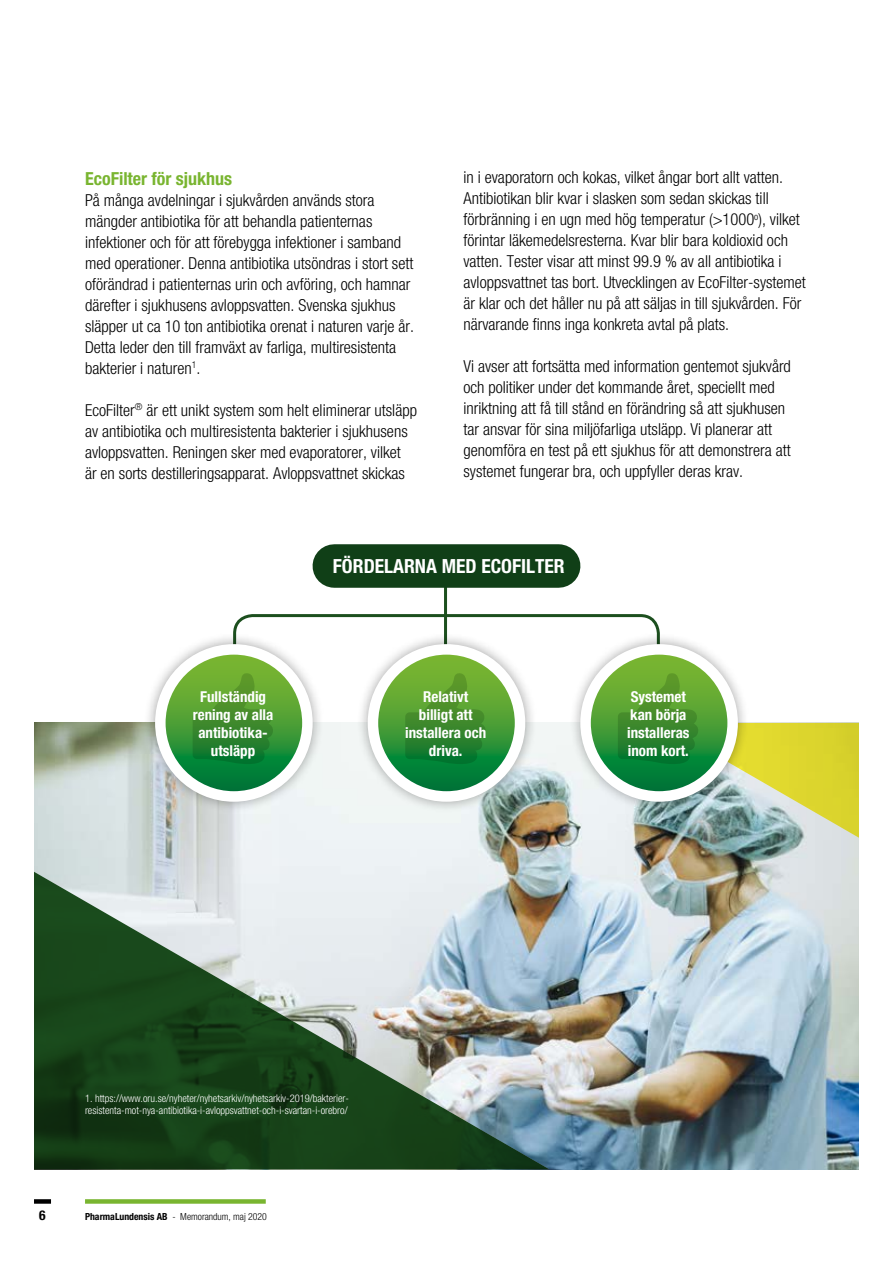
<style>
.page{position:relative;width:893px;height:1263px;background:#fff}
.page>*{position:absolute;margin:0;border:0;box-sizing:border-box;transform-origin:0 0}
.t1{font:700 condensed 19.5px "Helvetica Neue";color:#fff}
.t2{font:700 condensed 18px "Helvetica Neue";color:#79b530}
.t3{font:300 condensed 16.5px/21px "Helvetica Neue";color:#000}
.t4{font:700 condensed 15px/18px "Helvetica Neue";color:#fff;text-align:center}
.t5{font:700 condensed 13.5px "Helvetica Neue";color:#000}
.t6{font:300 condensed 10.5px/12.6px "Helvetica Neue";color:#fff}
.t7{font:300 condensed 9.75px "Helvetica Neue";color:#000}
.s1{font-weight:700}
</style>
<div class="page">
<div style="left:85px;top:1199px;width:181px;height:5px;background:#79b530"></div>
<div style="left:34px;top:1199px;width:17px;height:5px;background:#000"></div>
<div style="left:233px;top:614px;width:427px;height:130px;border:3px solid #1c4f1e;border-radius:18px"></div>
<hr style="left:444px;top:576px;width:3px;height:94px;background:#1c4f1e">
<img style="left:34px;top:723px;width:825px;height:446px">
<svg style="left:34px;top:872px;width:516px;height:297px;background:#6e8874"></svg>
<div style="left:334px;top:544px;width:225px;height:44px;background:#103f17"></div>
<div style="left:144px;top:633px;width:180px;height:180px;background:#000;opacity:.5"></div>
<svg style="left:160px;top:649px;width:147px;height:147px"></svg>
<svg style="left:193px;top:672px;width:80px;height:94px;background:#40912f"></svg>
<div style="left:357px;top:633px;width:180px;height:180px;background:#000;opacity:.5"></div>
<svg style="left:373px;top:649px;width:147px;height:147px"></svg>
<svg style="left:405px;top:672px;width:81px;height:94px;background:#40912f"></svg>
<div style="left:569px;top:633px;width:181px;height:180px;background:#000;opacity:.5"></div>
<svg style="left:586px;top:649px;width:147px;height:147px"></svg>
<svg style="left:618px;top:672px;width:241px;height:166px"></svg>
<div style="left:155px;top:644px;width:158px;height:158px;border:10px solid #fff;border-radius:50%"></div>
<div style="left:368px;top:644px;width:157px;height:158px;border:10px solid #fff;border-radius:50%"></div>
<div style="left:580px;top:644px;width:158px;height:158px;border:10px solid #fff;border-radius:50%"></div>
<p class="t2" style="left:85px;top:167px;width:149px">EcoFilter för sjukhus</p>
<p class="t3" style="left:85px;top:189px;width:331px">På många avdelningar i sjukvården används stora mängder antibiotika för att behandla patienternas infektioner och för att förebygga infektioner i samband med operationer. Denna antibiotika utsöndras i stort sett oförändrad i patienternas urin och avföring, och hamnar därefter i sjukhusens avloppsvatten. Svenska sjukhus släpper ut ca 10 ton antibiotika orenat i naturen varje år.<br>Detta leder den till framväxt av farliga, multiresistenta bakterier i naturen<sup>1</sup>.</p>
<p class="t3" style="left:85px;top:399px;width:333px">EcoFilter<sup>®</sup> är ett unikt system som helt eliminerar utsläpp av antibiotika och multiresistenta bakterier i sjukhusens avloppsvatten. Reningen sker med evaporatorer, vilket<br>är en sorts destilleringsapparat. Avloppsvattnet skickas</p>
<p class="t3" style="left:463px;top:167px;width:344px">in i evaporatorn och kokas, vilket ångar bort allt vatten.<br>Antibiotikan blir kvar i slasken som sedan skickas till förbränning i en ugn med hög temperatur (&gt;1000<sup>o</sup>), vilket förintar läkemedelsresterna. Kvar blir bara koldioxid och vatten. Tester visar att minst 99.9 % av all antibiotika i avloppsvattnet tas bort. Utvecklingen av EcoFilter-systemet är klar och det håller nu på att säljas in till sjukvården. För närvarande finns inga konkreta avtal på plats.</p>
<p class="t3" style="left:463px;top:356px;width:329px">Vi avser att fortsätta med information gentemot sjukvård och politiker under det kommande året, speciellt med inriktning att få till stånd en förändring så att sjukhusen tar ansvar för sina miljöfarliga utsläpp. Vi planerar att genomföra en test på ett sjukhus för att demonstrera att systemet fungerar bra, och uppfyller deras krav.</p>
<p class="t1" style="left:333px;top:554px;width:233px">FÖRDELARNA MED ECOFILTER</p>
<p class="t4" style="left:193px;top:687px;width:82px">Fullständig rening av alla antibiotika-- utsläpp</p>
<p class="t4" style="left:405px;top:687px;width:83px">Relativt billigt att installera och driva.</p>
<p class="t4" style="left:627px;top:687px;width:64px;text-align:left">Systemet kan börja installeras inom kort.</p>
<p class="t6" style="left:85px;top:1091px;width:265px">1. https://www.oru.se/nyheter/nyhetsarkiv/nyhetsarkiv-2019/bakterier&shy;resistenta-mot-nya-antibiotika-i-avloppsvattnet-och-i-svartan-i-orebro/</p>
<p class="t5" style="left:39px;top:1207px;width:8px">6</p>
<p class="t7" style="left:85px;top:1211px;width:183px"><span class="s1">PharmaLundensis AB</span> - Memorandum, maj 2020</p>
</div>
